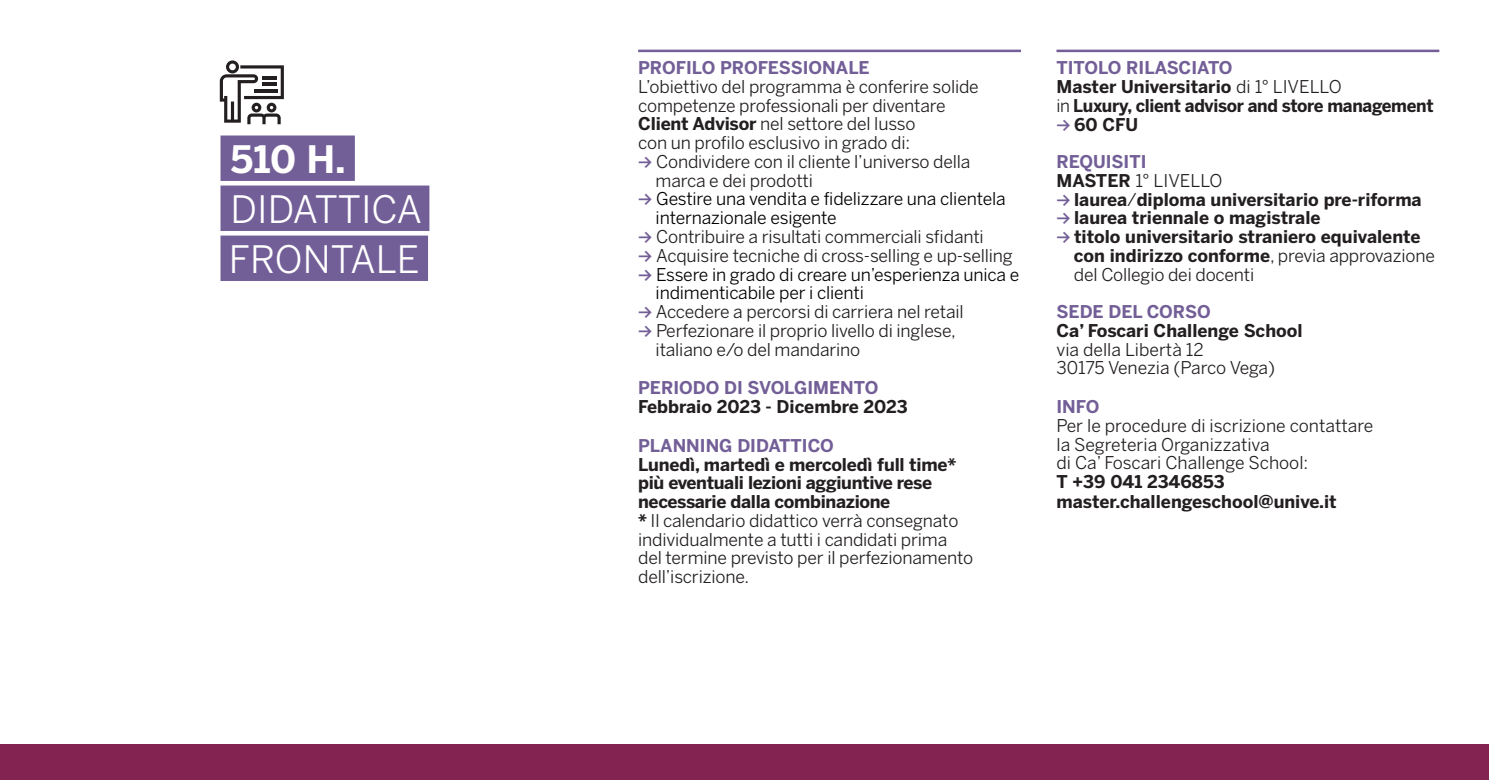
<style>
.page{position:relative;width:1489px;height:780px;background:#fff}
.page>*{position:absolute;margin:0;border:0;box-sizing:border-box;transform-origin:0 0}
.t1{font:37.5px/50px "Benton Sans";color:#fff}
.t2{font:700 37.5px "Benton Sans";color:#fff}
.t3{font:17.5px/18.8px "Benton Sans";letter-spacing:-.01em;color:#231f20}
.t4{font:700 17.5px/20px "Benton Sans";color:#231f20}
.t5{font:17.5px "Benton Sans";letter-spacing:-.01em;color:#000}
.t6{font:700 17.5px/18.8px "Benton Sans";letter-spacing:-.02em;color:#231f20}
.t7{font:700 17.5px "Benton Sans";color:#735f97}
.s1{font-weight:700}
.s2{font-family:"Akkurat";font-weight:700;color:#735f97}
.s3{color:#735f97}
.s4{font-weight:400}
.s5{font-family:"Akkurat";color:#735f97}
</style>
<div class="page">
<div style="left:0;top:744px;width:1488px;height:36px;background:#832352"></div>
<hr style="left:638px;top:50px;width:382px;height:2px;background:#735f97">
<hr style="left:1056px;top:50px;width:383px;height:2px;background:#735f97">
<div style="left:220px;top:135px;width:135px;height:46px;background:#735f97"></div>
<div style="left:220px;top:185px;width:209px;height:46px;background:#735f97"></div>
<div style="left:220px;top:235px;width:208px;height:46px;background:#735f97"></div>
<svg style="left:220px;top:60px;width:64px;height:64px"></svg>
<h1 class="t2" style="left:230px;top:132px;width:117px">510 H.</h1>
<h1 class="t1" style="left:229px;top:184px;width:194px">DIDATTICA<br>FRONTALE</h1>
<p class="t7" style="left:638px;top:55px;width:233px">PROFILO PROFESSIONALE</p>
<p class="t3" style="left:638px;top:77px;width:342px">L’obiettivo del programma è conferire solide</p>
<p class="t3" style="left:638px;top:96px;width:309px">competenze professionali per diventare</p>
<p class="t3" style="left:638px;top:114px;width:279px"><span class="s1">Client Advisor</span> nel settore del lusso</p>
<p class="t3" style="left:638px;top:133px;width:273px">con un profilo esclusivo in grado di:</p>
<p class="t3" style="left:638px;top:152px;width:334px"><span class="s2">≥</span> Condividere con il cliente l’universo della</p>
<p class="t3" style="left:655px;top:171px;width:159px">marca e dei prodotti</p>
<p class="t5" style="left:638px;top:189px;width:369px"><span class="s2">≥</span> Gestire una vendita e fidelizzare una clientela</p>
<p class="t5" style="left:655px;top:207px;width:183px">internazionale esigente</p>
<p class="t3" style="left:638px;top:227px;width:347px"><span class="s2">≥</span> Contribuire a risultati commerciali sfidanti</p>
<p class="t3" style="left:638px;top:246px;width:376px"><span class="s2">≥</span> Acquisire tecniche di cross-selling e up-selling</p>
<p class="t5" style="left:638px;top:264px;width:382px"><span class="s2">≥</span> Essere in grado di creare un’esperienza unica e</p>
<p class="t5" style="left:655px;top:282px;width:210px">indimenticabile per i clienti</p>
<p class="t3" style="left:638px;top:302px;width:327px"><span class="s2">≥</span> Accedere a percorsi di carriera nel retail</p>
<p class="t3" style="left:638px;top:321px;width:319px"><span class="s2">≥</span> Perfezionare il proprio livello di inglese,</p>
<p class="t3" style="left:655px;top:339px;width:206px">italiano e/o del mandarino</p>
<p class="t7" style="left:638px;top:375px;width:242px">PERIODO DI SVOLGIMENTO</p>
<p class="t4" style="left:638px;top:396px;width:271px">Febbraio 2023 - Dicembre 2023</p>
<p class="t7" style="left:638px;top:432px;width:197px">PLANNING DIDATTICO</p>
<p class="t3" style="left:638px;top:454px;width:336px"><span class="s1">Lunedì, martedì e mercoledì full time* più eventuali lezioni aggiuntive rese necessarie dalla combinazione<br>*</span> Il calendario didattico verrà consegnato individualmente a tutti i candidati prima del termine previsto per il perfezionamento dell’iscrizione.</p>
<p class="t6" style="left:1056px;top:58px;width:378px"><span class="s3">TITOLO RILASCIATO<br></span>Master Universitario <span class="s4">di 1° LIVELLO<br>in</span> Luxury, client advisor and store management <span class="s5">≥</span> 60 CFU</p>
<p class="t7" style="left:1056px;top:149px;width:92px">REQUISITI</p>
<p class="t3" style="left:1056px;top:171px;width:168px"><span class="s1">MASTER</span> 1° LIVELLO</p>
<p class="t4" style="left:1056px;top:188px;width:367px"><span class="s5">≥</span> laurea<span class="s4">/</span>diploma universitario pre-riforma</p>
<p class="t4" style="left:1056px;top:207px;width:266px"><span class="s5">≥</span> laurea triennale o magistrale</p>
<p class="t4" style="left:1056px;top:226px;width:366px"><span class="s5">≥</span> titolo universitario straniero equivalente</p>
<p class="t4" style="left:1073px;top:245px;width:362px">con indirizzo conforme<span class="s4">, previa approvazione</span></p>
<p class="t3" style="left:1073px;top:264px;width:182px">del Collegio dei docenti</p>
<p class="t7" style="left:1056px;top:299px;width:156px">SEDE DEL CORSO</p>
<p class="t4" style="left:1056px;top:320px;width:248px">Ca’ Foscari Challenge School</p>
<p class="t3" style="left:1056px;top:339px;width:220px">via della Libertà 12<br>30175 Venezia (Parco Vega)</p>
<p class="t7" style="left:1056px;top:394px;width:44px">INFO</p>
<p class="t3" style="left:1056px;top:416px;width:318px">Per le procedure di iscrizione contattare la Segreteria Organizzativa<br>di Ca’ Foscari Challenge School:</p>
<p class="t4" style="left:1056px;top:471px;width:282px">T +39 041 2346853 master.challengeschool@unive.it</p>
</div>
